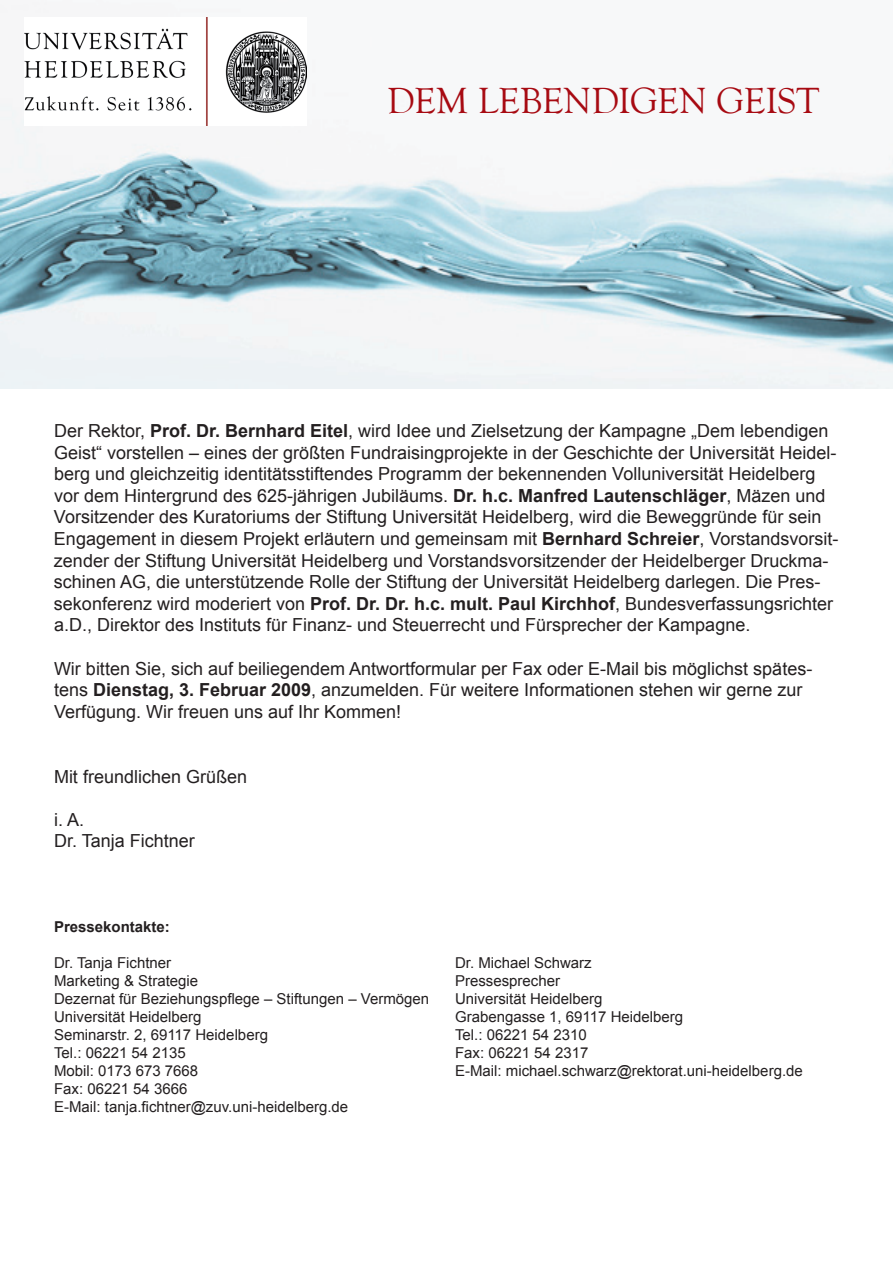
<style>
.page{position:relative;width:893px;height:1263px;background:#fff}
.page>*{position:absolute;margin:0;border:0;box-sizing:border-box;transform-origin:0 0}
.t1{font:37.5px "Goudy Old Style CE";color:#a70a12}
.t2{font:18px/21.6px "Arial";color:#231f20}
.t3{font:15px/18px "Arial";color:#231f20}
.t4{font:700 15px "Arial";color:#231f20}
.s1{font-weight:700}
</style>
<div class="page">
<img style="left:0;top:103px;width:893px;height:285px">
<img style="left:24px;top:17px;width:283px;height:109px">
<h1 class="t1" style="left:387px;top:80px;width:434px">DEM LEBENDIGEN GEIST</h1>
<p class="t2" style="left:54px;top:420px;width:786px">Der Rektor, <span class="s1">Prof. Dr. Bernhard Eitel</span>, wird Idee und Zielsetzung der Kampagne „Dem lebendigen Geist“ vorstellen – eines der größten Fundraisingprojekte in der Geschichte der Universität Heidel&shy;berg und gleichzeitig identitätsstiftendes Programm der bekennenden Volluniversität Heidelberg vor dem Hintergrund des 625-jährigen Jubiläums. <span class="s1">Dr. h.c. Manfred Lautenschläger</span>, Mäzen und Vorsitzender des Kuratoriums der Stiftung Universität Heidelberg, wird die Beweggründe für sein Engagement in diesem Projekt erläutern und gemeinsam mit <span class="s1">Bernhard Schreier</span>, Vorstandsvorsit&shy;zender der Stiftung Universität Heidelberg und Vorstandsvorsitzender der Heidelberger Druckma&shy;schinen AG, die unterstützende Rolle der Stiftung der Universität Heidelberg darlegen. Die Pres&shy;sekonferenz wird moderiert von <span class="s1">Prof. Dr. Dr. h.c. mult. Paul Kirchhof</span>, Bundesverfassungsrichter a.D., Direktor des Instituts für Finanz- und Steuerrecht und Fürsprecher der Kampagne.</p>
<p class="t2" style="left:54px;top:658px;width:760px">Wir bitten Sie, sich auf beiliegendem Antwortformular per Fax oder E-Mail bis möglichst spätes&shy;tens <span class="s1">Dienstag, 3. Februar 2009</span>, anzumelden. Für weitere Informationen stehen wir gerne zur<br>Verfügung. Wir freuen uns auf Ihr Kommen!</p>
<p class="t2" style="left:54px;top:766px;width:195px">Mit freundlichen Grüßen</p>
<p class="t2" style="left:54px;top:809px;width:142px">i. A.<br>Dr. Tanja Fichtner</p>
<p class="t4" style="left:54px;top:917px;width:117px">Pressekontakte:</p>
<p class="t3" style="left:54px;top:954px;width:377px">Dr. Tanja Fichtner<br>Marketing &amp; Strategie<br>Dezernat für Beziehungspflege – Stiftungen – Vermögen<br>Universität Heidelberg<br>Seminarstr. 2, 69117 Heidelberg<br>Tel.: 06221 54 2135<br>Mobil: 0173 673 7668<br>Fax: 06221 54 3666<br>E-Mail: tanja.fichtner@zuv.uni-heidelberg.de</p>
<p class="t3" style="left:455px;top:954px;width:349px">Dr. Michael Schwarz<br>Pressesprecher<br>Universität Heidelberg<br>Grabengasse 1, 69117 Heidelberg<br>Tel.: 06221 54 2310<br>Fax: 06221 54 2317<br>E-Mail: michael.schwarz@rektorat.uni-heidelberg.de</p>
</div>
